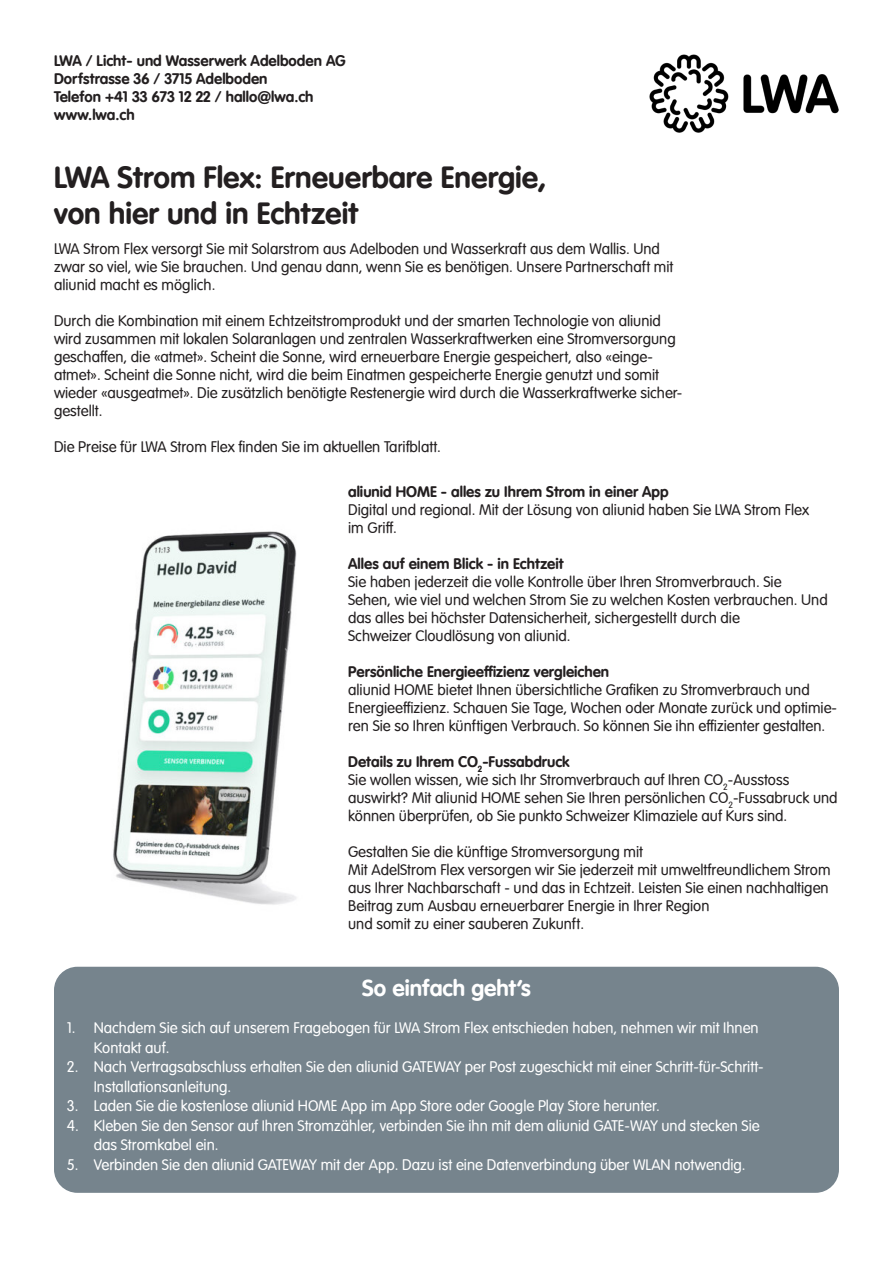
<style>
.page{position:relative;width:893px;height:1263px;background:#fff}
.page>*{position:absolute;margin:0;border:0;box-sizing:border-box;transform-origin:0 0}
.t1{font:700 30px "VAG Rounded Next";color:#231f20}
.t2{font:700 22.5px "VAG Rounded Next";color:#fff}
.t3{font:15px/18px "VAG Rounded Next";color:#231f20}
.t4{font:15px/19.5px "VAG Rounded Next";color:#fff}
.t5{font:700 15px "VAG Rounded Next";color:#231f20}
</style>
<div class="page">
<div style="left:54px;top:967px;width:785px;height:226px;background:#76848d;border-radius:23px"></div>
<img style="left:113px;top:531px;width:184px;height:374px">
<img style="left:649px;top:54px;width:190px;height:78px">
<p class="t5" style="left:54px;top:51px;width:293px">LWA / Licht- und Wasserwerk Adelboden AG</p>
<p class="t5" style="left:54px;top:69px;width:215px">Dorfstrasse 36 / 3715 Adelboden</p>
<p class="t5" style="left:54px;top:87px;width:261px">Telefon +41 33 673 12 22 / hallo@lwa.ch</p>
<p class="t5" style="left:54px;top:105px;width:82px">www.lwa.ch</p>
<p class="t1" style="left:54px;top:158px;width:494px">LWA Strom Flex: Erneuerbare Energie,</p>
<p class="t1" style="left:54px;top:194px;width:306px">von hier und in Echtzeit</p>
<p class="t3" style="left:54px;top:241px;width:621px">LWA Strom Flex versorgt Sie mit Solarstrom aus Adelboden und Wasserkraft aus dem Wallis. Und zwar so viel, wie Sie brauchen. Und genau dann, wenn Sie es benötigen. Unsere Partnerschaft mit aliunid macht es möglich.</p>
<p class="t3" style="left:54px;top:313px;width:630px">Durch die Kombination mit einem Echtzeitstromprodukt und der smarten Technologie von aliunid wird zusammen mit lokalen Solaranlagen und zentralen Wasserkraftwerken eine Stromversorgung geschaffen, die «atmet». Scheint die Sonne, wird erneuerbare Energie gespeichert, also «einge&shy;atmet». Scheint die Sonne nicht, wird die beim Einatmen gespeicherte Energie genutzt und somit wieder «ausgeatmet». Die zusätzlich benötigte Restenergie wird durch die Wasserkraftwerke sicher&shy;gestellt.</p>
<p class="t3" style="left:54px;top:439px;width:388px">Die Preise für LWA Strom Flex finden Sie im aktuellen Tarifblatt.</p>
<p class="t5" style="left:348px;top:482px;width:322px">aliunid HOME - alles zu Ihrem Strom in einer App</p>
<p class="t3" style="left:348px;top:501px;width:462px">Digital und regional. Mit der Lösung von aliunid haben Sie LWA Strom Flex</p>
<p class="t3" style="left:348px;top:519px;width:50px">im Griff.</p>
<p class="t5" style="left:348px;top:554px;width:217px">Alles auf einem Blick - in Echtzeit</p>
<p class="t3" style="left:348px;top:573px;width:435px">Sie haben jederzeit die volle Kontrolle über Ihren Stromverbrauch. Sie</p>
<p class="t3" style="left:348px;top:591px;width:481px">Sehen, wie viel und welchen Strom Sie zu welchen Kosten verbrauchen. Und das alles bei höchster Datensicherheit, sichergestellt durch die</p>
<p class="t3" style="left:348px;top:627px;width:224px">Schweizer Cloudlösung von aliunid.</p>
<p class="t5" style="left:348px;top:662px;width:263px">Persönliche Energieeffizienz vergleichen</p>
<p class="t3" style="left:348px;top:681px;width:490px">aliunid HOME bietet Ihnen übersichtliche Grafiken zu Stromverbrauch und<br>Energieeffizienz. Schauen Sie Tage, Wochen oder Monate zurück und optimie&shy;ren Sie so Ihren künftigen Verbrauch. So können Sie ihn effizienter gestalten.</p>
<p class="t5" style="left:348px;top:752px;width:223px">Details zu Ihrem CO<sub>2</sub>-Fussabdruck</p>
<p class="t3" style="left:348px;top:771px;width:443px">Sie wollen wissen, wie sich Ihr Stromverbrauch auf Ihren CO<sub>2</sub>-Ausstoss</p>
<p class="t3" style="left:348px;top:789px;width:491px">auswirkt? Mit aliunid HOME sehen Sie Ihren persönlichen CO<sub>2</sub>-Fussabruck und können überprüfen, ob Sie punkto Schweizer Klimaziele auf Kurs sind.</p>
<p class="t3" style="left:348px;top:843px;width:296px">Gestalten Sie die künftige Stromversorgung mit</p>
<p class="t3" style="left:348px;top:861px;width:484px">Mit AdelStrom Flex versorgen wir Sie jederzeit mit umweltfreundlichem Strom aus Ihrer Nachbarschaft - und das in Echtzeit. Leisten Sie einen nachhaltigen<br>Beitrag zum Ausbau erneuerbarer Energie in Ihrer Region</p>
<p class="t3" style="left:348px;top:915px;width:237px">und somit zu einer sauberen Zukunft.</p>
<p class="t2" style="left:362px;top:973px;width:170px">So einfach geht‘s</p>
<p class="t4" style="left:94px;top:1019px;width:666px;text-indent:-27px">1. Nachdem Sie sich auf unserem Fragebogen für LWA Strom Flex entschieden haben, nehmen wir mit Ihnen<br>Kontakt auf.</p>
<p class="t4" style="left:94px;top:1058px;width:671px;text-indent:-27px">2. Nach Vertragsabschluss erhalten Sie den aliunid GATEWAY per Post zugeschickt mit einer Schritt-für-Schritt-<br>Installationsanleitung.</p>
<p class="t4" style="left:67px;top:1097px;width:595px">3. Laden Sie die kostenlose aliunid HOME App im App Store oder Google Play Store herunter.</p>
<p class="t4" style="left:94px;top:1116px;width:667px;text-indent:-27px">4. Kleben Sie den Sensor auf Ihren Stromzähler, verbinden Sie ihn mit dem aliunid GATE-WAY und stecken Sie das Stromkabel ein.</p>
<p class="t4" style="left:67px;top:1155px;width:680px">5. Verbinden Sie den aliunid GATEWAY mit der App. Dazu ist eine Datenverbindung über WLAN notwendig.</p>
</div>
